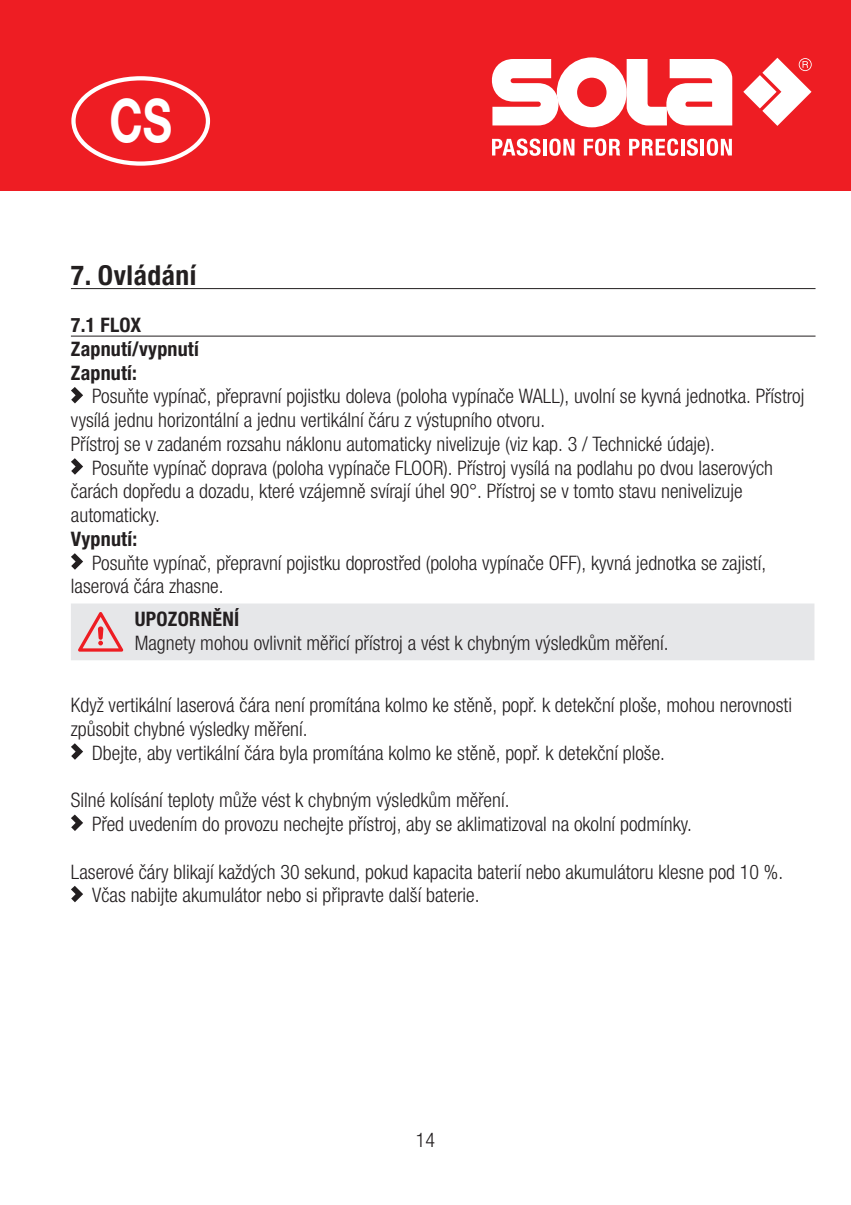
<style>
.page{position:relative;width:851px;height:1205px;background:#fff}
.page>*{position:absolute;margin:0;border:0;box-sizing:border-box;transform-origin:0 0}
.t1{font:700 60px "Helvetica Neue LTW1 G";color:#fff;scale:.75 1}
.t2{font:700 condensed 27.5px "Helvetica Neue LTW1 G";letter-spacing:.02em;color:#231f20}
.t3{font:300 condensed 20px/23.8px "Helvetica Neue LTW1 G";color:#231f20}
.t4{font:700 condensed 20px/23.8px "Helvetica Neue LTW1 G";letter-spacing:.01em;color:#231f20}
.t5{font:300 condensed 20px "Helvetica Neue LT Std";color:#231f20}
</style>
<div class="page">
<div style="left:0;top:0;width:850px;height:191px;background:#ee1d23"></div>
<div style="left:71px;top:76px;width:139px;height:90px;border:4px solid #fff;border-radius:50%"></div>
<svg style="left:491px;top:57px;width:241px;height:70px"></svg>
<svg style="left:743px;top:58px;width:68px;height:68px"></svg>
<svg style="left:492px;top:139px;width:48px;height:17px"></svg>
<hr style="left:543px;top:139px;width:3px;height:16px;background:#fff">
<svg style="left:549px;top:139px;width:25px;height:17px"></svg>
<svg style="left:583px;top:139px;width:37px;height:17px"></svg>
<svg style="left:629px;top:139px;width:49px;height:17px"></svg>
<hr style="left:681px;top:139px;width:3px;height:16px;background:#fff">
<svg style="left:686px;top:139px;width:11px;height:17px"></svg>
<hr style="left:700px;top:139px;width:3px;height:16px;background:#fff">
<svg style="left:706px;top:139px;width:25px;height:17px"></svg>
<hr style="left:71px;top:288px;width:744px;height:1px;background:#231f20">
<hr style="left:71px;top:336px;width:744px;height:1px;background:#231f20">
<svg style="left:71px;top:387px;width:12px;height:16px"></svg>
<svg style="left:71px;top:458px;width:12px;height:17px"></svg>
<svg style="left:71px;top:553px;width:12px;height:17px"></svg>
<div style="left:71px;top:603px;width:743px;height:57px;background:#e6e7e9"></div>
<svg style="left:78px;top:612px;width:45px;height:40px;background:#e8b0b3"></svg>
<svg style="left:71px;top:743px;width:12px;height:17px"></svg>
<svg style="left:71px;top:814px;width:12px;height:17px"></svg>
<svg style="left:71px;top:886px;width:12px;height:16px"></svg>
<h1 class="t1" style="left:109px;top:84px;width:85px">CS</h1>
<h2 class="t2" style="left:71px;top:258px;width:127px">7. Ovládání</h2>
<p class="t4" style="left:71px;top:313px;width:129px">7.1 FLOX<br>Zapnutí/vypnutí<br>Zapnutí:</p>
<p class="t3" style="left:92px;top:385px;width:713px">Posuňte vypínač, přepravní pojistku doleva (poloha vypínače WALL), uvolní se kyvná jednotka. Přístroj</p>
<p class="t3" style="left:71px;top:408px;width:476px">vysílá jednu horizontální a jednu vertikální čáru z výstupního otvoru.</p>
<p class="t3" style="left:71px;top:432px;width:645px">Přístroj se v zadaném rozsahu náklonu automaticky nivelizuje (viz kap. 3 / Technické údaje).</p>
<p class="t3" style="left:92px;top:456px;width:682px">Posuňte vypínač doprava (poloha vypínače FLOOR). Přístroj vysílá na podlahu po dvou laserových</p>
<p class="t3" style="left:71px;top:480px;width:673px">čarách dopředu a dozadu, které vzájemně svírají úhel 90°. Přístroj se v tomto stavu nenivelizuje</p>
<p class="t3" style="left:71px;top:503px;width:90px">automaticky.</p>
<p class="t4" style="left:71px;top:527px;width:68px">Vypnutí:</p>
<p class="t3" style="left:71px;top:551px;width:696px;text-indent:21px">Posuňte vypínač, přepravní pojistku doprostřed (poloha vypínače OFF), kyvná jednotka se zajistí, laserová čára zhasne.</p>
<p class="t4" style="left:135px;top:607px;width:106px">UPOZORNĚNÍ</p>
<p class="t3" style="left:135px;top:631px;width:535px">Magnety mohou ovlivnit měřicí přístroj a vést k chybným výsledkům měření.</p>
<p class="t3" style="left:71px;top:693px;width:722px">Když vertikální laserová čára není promítána kolmo ke stěně, popř. k detekční ploše, mohou nerovnosti</p>
<p class="t3" style="left:71px;top:717px;width:238px">způsobit chybné výsledky měření.</p>
<p class="t3" style="left:92px;top:741px;width:574px">Dbejte, aby vertikální čára byla promítána kolmo ke stěně, popř. k detekční ploše.</p>
<p class="t3" style="left:92px;top:788px;width:601px;text-indent:-21px">Silné kolísání teploty může vést k chybným výsledkům měření.<br>Před uvedením do provozu nechejte přístroj, aby se aklimatizoval na okolní podmínky.</p>
<p class="t3" style="left:92px;top:860px;width:692px;text-indent:-21px">Laserové čáry blikají každých 30 sekund, pokud kapacita baterií nebo akumulátoru klesne pod 10 %.<br>Včas nabijte akumulátor nebo si připravte další baterie.</p>
<p class="t5" style="left:416px;top:1128px;width:21px">14</p>
</div>
